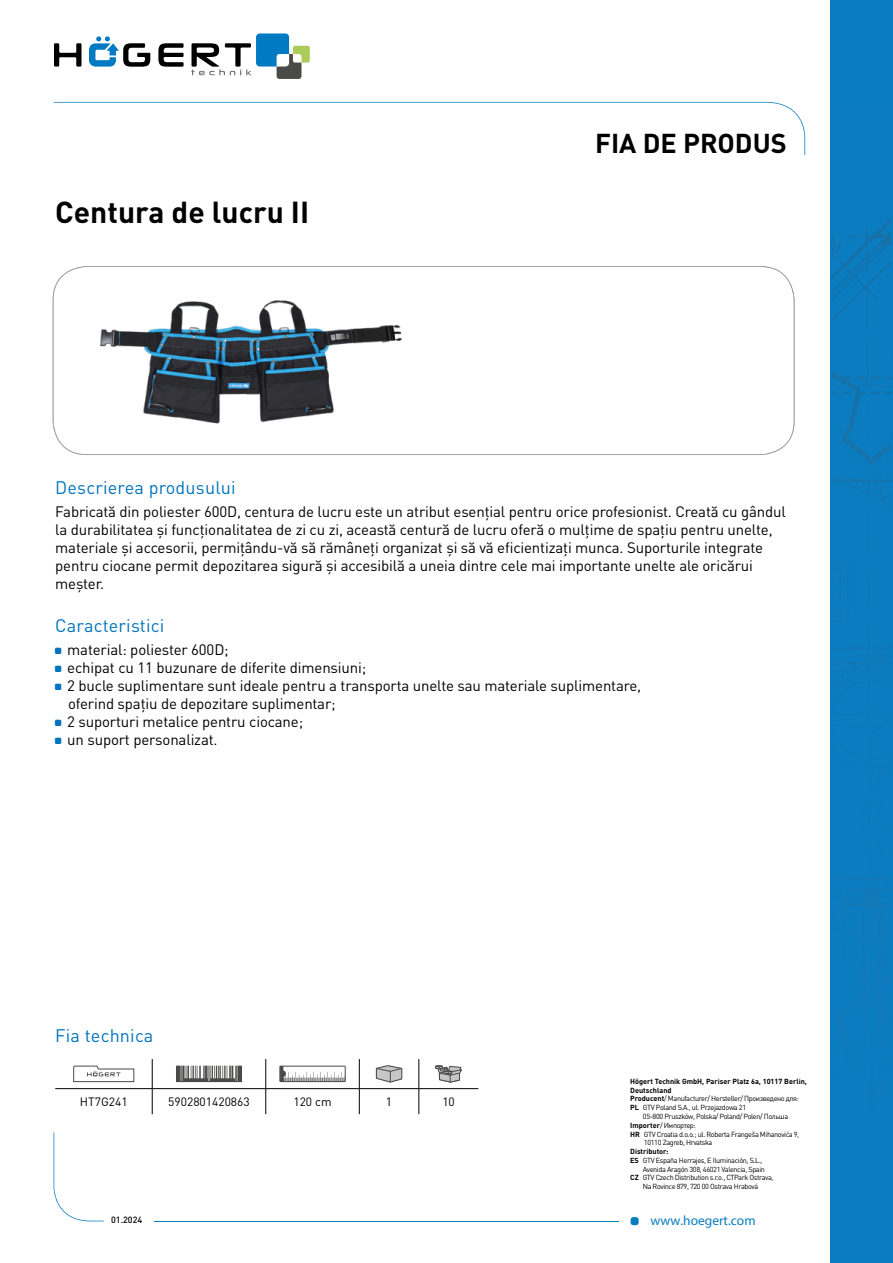
<style>
.page{position:relative;width:893px;height:1263px;background:#fff}
.page>*{position:absolute;margin:0;border:0;box-sizing:border-box;transform-origin:0 0}
.t1{font:700 30px "DIN Pro";color:#000}
.t2{font:700 27px "DIN Pro";color:#000}
.t3{font:18px "DIN Pro";letter-spacing:.01em;color:#0074bc}
.t4{font:15px/18px "DIN Pro";letter-spacing:-.01em;color:#000}
.t5{font:13.5px "Myriad Pro";color:#087dbf}
.t6{font:12px "DIN Pro";color:#000}
.t7{font:500 9px "DIN Pro";color:#000}
.t8{font:7.35px "DIN Pro";letter-spacing:-.05em;color:#000}
.t9{font:700 7.35px "DIN Pro";color:#000}
.s1{font-weight:700}
</style>
<div class="page">
<div style="left:631px;top:1217px;width:8px;height:8px;background:#087dbf;border-radius:3px"></div>
<svg style="left:54px;top:102px;width:751px;height:53px"></svg>
<svg style="left:54px;top:1132px;width:50px;height:89px"></svg>
<hr style="left:154px;top:1220px;width:465px;height:1px;background:#087dbf">
<div style="left:830px;top:0;width:63px;height:1263px;background:#087dbf"></div>
<img style="left:831px;top:273px;width:50px;height:56px">
<img style="left:867px;top:222px;width:24px;height:43px">
<img style="left:831px;top:222px;width:56px;height:42px">
<svg style="left:831px;top:341px;width:60px;height:565px"></svg>
<img style="left:863px;top:906px;width:28px;height:76px">
<img style="left:831px;top:877px;width:60px;height:2px">
<img style="left:848px;top:647px;width:43px;height:3px">
<svg style="left:53px;top:266px;width:741px;height:189px"></svg>
<svg style="left:54px;top:43px;width:27px;height:24px"></svg>
<svg style="left:158px;top:43px;width:26px;height:24px"></svg>
<svg style="left:89px;top:36px;width:61px;height:31px"></svg>
<svg style="left:191px;top:33px;width:119px;height:46px"></svg>
<img style="left:86px;top:287px;width:330px;height:154px">
<hr style="left:55px;top:1088px;width:97px;height:1px;background:#000">
<hr style="left:152px;top:1088px;width:114px;height:1px;background:#000">
<hr style="left:266px;top:1088px;width:93px;height:1px;background:#000">
<hr style="left:359px;top:1088px;width:60px;height:1px;background:#000">
<hr style="left:419px;top:1088px;width:59px;height:1px;background:#000">
<svg style="left:152px;top:1059px;width:1px;height:55px"></svg>
<svg style="left:265px;top:1059px;width:1px;height:55px"></svg>
<svg style="left:359px;top:1059px;width:1px;height:55px"></svg>
<svg style="left:419px;top:1059px;width:1px;height:55px"></svg>
<svg style="left:73px;top:1066px;width:61px;height:16px"></svg>
<svg style="left:176px;top:1066px;width:66px;height:16px"></svg>
<svg style="left:281px;top:1068px;width:63px;height:12px"></svg>
<div style="left:279px;top:1066px;width:67px;height:16px;border:1px solid #4a4a49"></div>
<svg style="left:376px;top:1065px;width:26px;height:18px"></svg>
<svg style="left:435px;top:1065px;width:27px;height:17px"></svg>
<h1 class="t1" style="left:55px;top:187px;width:255px">Centura de lucru II</h1>
<h2 class="t2" style="left:595px;top:121px;width:193px">FIA DE PRODUS</h2>
<p class="t3" style="left:55px;top:475px;width:182px">Descrierea produsului</p>
<p class="t4" style="left:55px;top:501px;width:732px">Fabricată din poliester 600D, centura de lucru este un atribut esențial pentru orice profesionist. Creată cu gândul la durabilitatea și funcționalitatea de zi cu zi, această centură de lucru oferă o mulțime de spațiu pentru unelte, materiale și accesorii, permițându-vă să rămâneți organizat și să vă eficientizați munca. Suporturile integrate pentru ciocane permit depozitarea sigură și accesibilă a uneia dintre cele mai importante unelte ale oricărui meșter.</p>
<p class="t3" style="left:55px;top:613px;width:111px">Caracteristici</p>
<p class="t4" style="left:67px;top:639px;width:575px">material: poliester 600D;<br>echipat cu 11 buzunare de diferite dimensiuni;<br>2 bucle suplimentare sunt ideale pentru a transporta unelte sau materiale suplimentare, oferind spațiu de depozitare suplimentar;<br>2 suporturi metalice pentru ciocane;<br>un suport personalizat.</p>
<p class="t3" style="left:55px;top:1023px;width:99px">Fia technica</p>
<p class="t6" style="left:80px;top:1093px;width:49px">HT7G241</p>
<p class="t6" style="left:168px;top:1093px;width:83px">5902801420863</p>
<p class="t6" style="left:293px;top:1093px;width:40px">120 cm</p>
<p class="t6" style="left:386px;top:1093px;width:8px">1</p>
<p class="t6" style="left:442px;top:1093px;width:14px">10</p>
<p class="t7" style="left:111px;top:1213px;width:33px">01.2024</p>
<p class="t9" style="left:630px;top:1075px;width:178px">Högert Technik GmbH, Pariser Platz 6a, 10117 Berlin,</p>
<p class="t9" style="left:630px;top:1084px;width:43px">Deutschland</p>
<p class="t8" style="left:630px;top:1094px;width:170px"><span class="s1">Producent</span>/ Manufacturer/ Hersteller/ Произведено для:</p>
<p class="t8" style="left:630px;top:1102px;width:117px"><span class="s1">PL</span> GTV Poland S.A., ul. Przejazdowa 21</p>
<p class="t8" style="left:643px;top:1111px;width:147px">05-800 Pruszków, Polska/ Poland/ Polen/ Польша</p>
<p class="t8" style="left:630px;top:1120px;width:67px"><span class="s1">Importer</span>/ Импортер:</p>
<p class="t8" style="left:630px;top:1129px;width:171px"><span class="s1">HR</span> GTV Croatia d.o.o.; ul. Roberta Frangeša Mihanovića 9,</p>
<p class="t8" style="left:644px;top:1138px;width:70px">10110 Zagreb, Hrvatska</p>
<p class="t9" style="left:630px;top:1145px;width:40px">Distributor:</p>
<p class="t8" style="left:630px;top:1155px;width:134px"><span class="s1">ES</span> GTV España Herrajes, E Iluminación, S.L.,</p>
<p class="t8" style="left:643px;top:1164px;width:124px">Avenida Aragón 308, 46021 Valencia, Spain</p>
<p class="t8" style="left:630px;top:1173px;width:145px"><span class="s1">CZ</span> GTV Czech Distribution s.r.o., CTPark Ostrava,</p>
<p class="t8" style="left:643px;top:1181px;width:117px">Na Rovince 879, 720 00 Ostrava Hrabová</p>
<p class="t5" style="left:651px;top:1212px;width:107px">www.hoegert.com</p>
</div>
